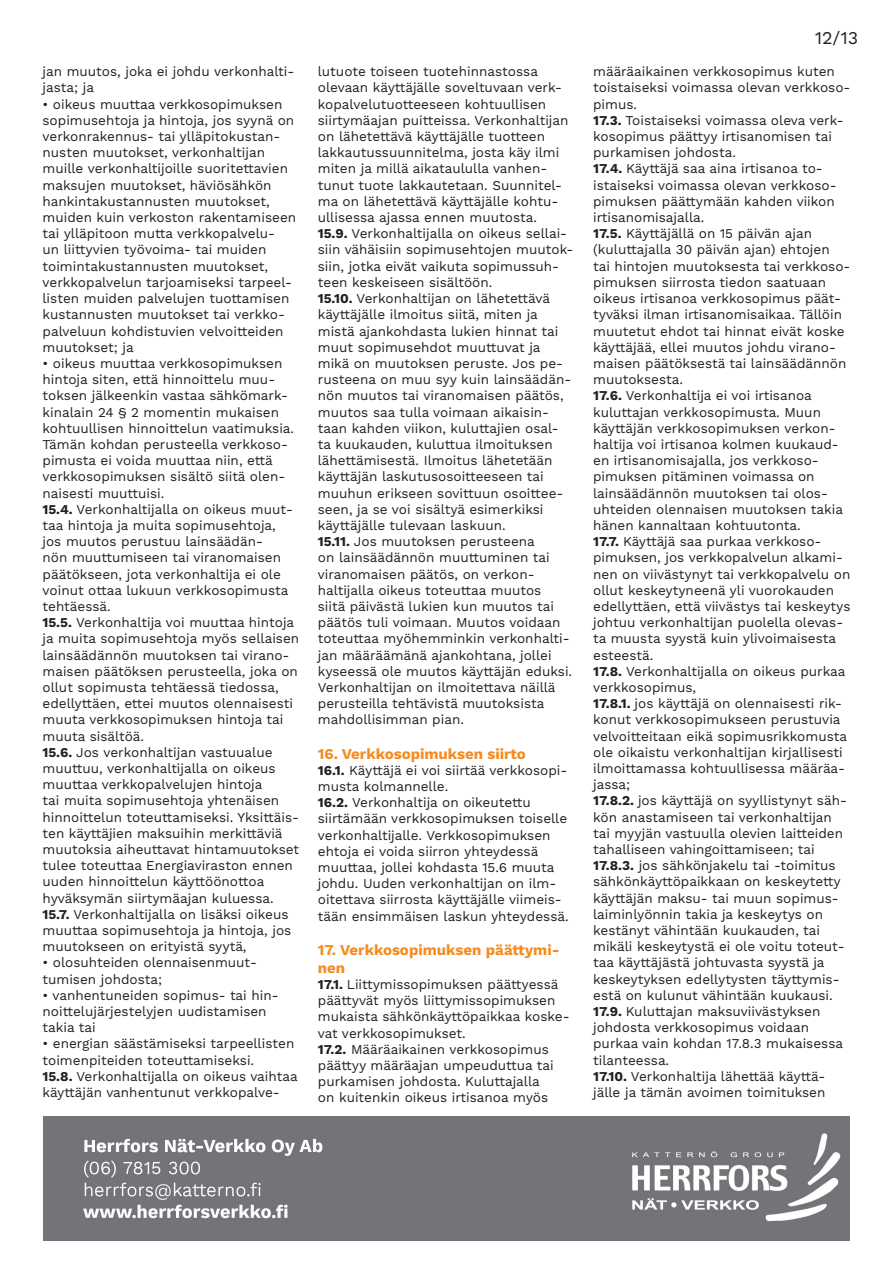
<style>
.page{position:relative;width:893px;height:1263px;background:#fff}
.page>*{position:absolute;margin:0;border:0;box-sizing:border-box;transform-origin:0 0}
.t1{font:18px "Work Sans";color:#231f20}
.t2{font:700 15px/18px "Work Sans";color:#f68b1f}
.t3{font:13.5px/16.2px "Work Sans";color:#231f20}
.s1{font-weight:700}
</style>
<div class="page">
<img style="left:43px;top:1116px;width:807px;height:125px">
<p class="t3" style="left:43px;top:64px;width:253px">jan muutos, joka ei johdu verkonhalti&shy;jasta; ja</p>
<p class="t3" style="left:43px;top:97px;width:255px">• oikeus muuttaa verkkosopimuksen sopimusehtoja ja hintoja, jos syynä on verkonrakennus- tai ylläpitokustan&shy;nusten muutokset, verkonhaltijan muille verkonhaltijoille suoritettavien maksujen muutokset, häviösähkön hankintakustannusten muutokset, muiden kuin verkoston rakentamiseen tai ylläpitoon mutta verkkopalvelu-<br>un liittyvien työvoima- tai muiden toimintakustannusten muutokset, verkkopalvelun tarjoamiseksi tarpeel&shy;listen muiden palvelujen tuottamisen kustannusten muutokset tai verkko&shy;palveluun kohdistuvien velvoitteiden muutokset; ja</p>
<p class="t3" style="left:43px;top:356px;width:253px">• oikeus muuttaa verkkosopimuksen hintoja siten, että hinnoittelu muu&shy;toksen jälkeenkin vastaa sähkömark&shy;kinalain 24 § 2 momentin mukaisen kohtuullisen hinnoittelun vaatimuksia.</p>
<p class="t3" style="left:43px;top:437px;width:247px">Tämän kohdan perusteella verkkoso&shy;pimusta ei voida muuttaa niin, että verkkosopimuksen sisältö siitä olen&shy;naisesti muuttuisi.</p>
<p class="t3" style="left:43px;top:502px;width:252px"><span class="s1">15.4.</span> Verkonhaltijalla on oikeus muut&shy;taa hintoja ja muita sopimusehtoja, jos muutos perustuu lainsäädän-<br>nön muuttumiseen tai viranomaisen päätökseen, jota verkonhaltija ei ole voinut ottaa lukuun verkkosopimusta tehtäessä.</p>
<p class="t3" style="left:43px;top:615px;width:258px"><span class="s1">15.5.</span> Verkonhaltija voi muuttaa hintoja ja muita sopimusehtoja myös sellaisen lainsäädännön muutoksen tai virano&shy;maisen päätöksen perusteella, joka on ollut sopimusta tehtäessä tiedossa, edellyttäen, ettei muutos olennaisesti muuta verkkosopimuksen hintoja tai muuta sisältöä.</p>
<p class="t3" style="left:43px;top:745px;width:258px"><span class="s1">15.6.</span> Jos verkonhaltijan vastuualue muuttuu, verkonhaltijalla on oikeus muuttaa verkkopalvelujen hintoja<br>tai muita sopimusehtoja yhtenäisen hinnoittelun toteuttamiseksi. Yksittäis&shy;ten käyttäjien maksuihin merkittäviä muutoksia aiheuttavat hintamuutokset tulee toteuttaa Energiaviraston ennen uuden hinnoittelun käyttöönottoa hyväksymän siirtymäajan kuluessa.<br><span class="s1">15.7.</span> Verkonhaltijalla on lisäksi oikeus muuttaa sopimusehtoja ja hintoja, jos muutokseen on erityistä syytä,</p>
<p class="t3" style="left:43px;top:955px;width:216px">• olosuhteiden olennaisenmuut&shy;tumisen johdosta;</p>
<p class="t3" style="left:43px;top:988px;width:238px">• vanhentuneiden sopimus- tai hin&shy;noittelujärjestelyjen uudistamisen takia tai</p>
<p class="t3" style="left:43px;top:1036px;width:253px">• energian säästämiseksi tarpeellisten toimenpiteiden toteuttamiseksi.</p>
<p class="t3" style="left:43px;top:1069px;width:257px"><span class="s1">15.8.</span> Verkonhaltijalla on oikeus vaihtaa käyttäjän vanhentunut verkkopalve-</p>
<p class="t3" style="left:318px;top:64px;width:252px">lutuote toiseen tuotehinnastossa olevaan käyttäjälle soveltuvaan verk&shy;kopalvelutuotteeseen kohtuullisen siirtymäajan puitteissa. Verkonhaltijan on lähetettävä käyttäjälle tuotteen lakkautussuunnitelma, josta käy ilmi miten ja millä aikataululla vanhen&shy;tunut tuote lakkautetaan. Suunnitel&shy;ma on lähetettävä käyttäjälle kohtu&shy;ullisessa ajassa ennen muutosta.</p>
<p class="t3" style="left:318px;top:226px;width:257px"><span class="s1">15.9.</span> Verkonhaltijalla on oikeus sellai&shy;siin vähäisiin sopimusehtojen muutok&shy;siin, jotka eivät vaikuta sopimussuh&shy;teen keskeiseen sisältöön.</p>
<p class="t3" style="left:318px;top:291px;width:255px"><span class="s1">15.10.</span> Verkonhaltijan on lähetettävä käyttäjälle ilmoitus siitä, miten ja mistä ajankohdasta lukien hinnat tai muut sopimusehdot muuttuvat ja mikä on muutoksen peruste. Jos pe&shy;rusteena on muu syy kuin lainsäädän&shy;nön muutos tai viranomaisen päätös, muutos saa tulla voimaan aikaisin&shy;taan kahden viikon, kuluttajien osal&shy;ta kuukauden, kuluttua ilmoituksen lähettämisestä. Ilmoitus lähetetään käyttäjän laskutusosoitteeseen tai muuhun erikseen sovittuun osoittee&shy;seen, ja se voi sisältyä esimerkiksi käyttäjälle tulevaan laskuun.</p>
<p class="t3" style="left:318px;top:534px;width:256px"><span class="s1">15.11.</span> Jos muutoksen perusteena<br>on lainsäädännön muuttuminen tai viranomaisen päätös, on verkon&shy;haltijalla oikeus toteuttaa muutos siitä päivästä lukien kun muutos tai päätös tuli voimaan. Muutos voidaan toteuttaa myöhemminkin verkonhalti&shy;jan määräämänä ajankohtana, jollei kyseessä ole muutos käyttäjän eduksi.<br>Verkonhaltijan on ilmoitettava näillä perusteilla tehtävistä muutoksista mahdollisimman pian.</p>
<p class="t2" style="left:318px;top:745px;width:210px">16. Verkkosopimuksen siirto</p>
<p class="t3" style="left:318px;top:763px;width:251px"><span class="s1">16.1.</span> Käyttäjä ei voi siirtää verkkosopi&shy;musta kolmannelle.</p>
<p class="t3" style="left:318px;top:795px;width:252px"><span class="s1">16.2.</span> Verkonhaltija on oikeutettu siirtämään verkkosopimuksen toiselle verkonhaltijalle. Verkkosopimuksen ehtoja ei voida siirron yhteydessä muuttaa, jollei kohdasta 15.6 muuta johdu. Uuden verkonhaltijan on ilm&shy;oitettava siirrosta käyttäjälle viimeis&shy;tään ensimmäisen laskun yhteydessä.</p>
<p class="t2" style="left:318px;top:941px;width:243px">17. Verkkosopimuksen päättymi&shy;nen</p>
<p class="t3" style="left:318px;top:977px;width:253px"><span class="s1">17.1.</span> Liittymissopimuksen päättyessä päättyvät myös liittymissopimuksen mukaista sähkönkäyttöpaikkaa koske&shy;vat verkkosopimukset.</p>
<p class="t3" style="left:318px;top:1042px;width:237px"><span class="s1">17.2.</span> Määräaikainen verkkosopimus päättyy määräajan umpeuduttua tai purkamisen johdosta. Kuluttajalla on kuitenkin oikeus irtisanoa myös</p>
<h1 class="t1" style="left:815px;top:27px;width:45px">12/13</h1>
<p class="t3" style="left:593px;top:64px;width:259px">määräaikainen verkkosopimus kuten toistaiseksi voimassa olevan verkkoso&shy;pimus.</p>
<p class="t3" style="left:593px;top:113px;width:252px"><span class="s1">17.3.</span> Toistaiseksi voimassa oleva verk&shy;kosopimus päättyy irtisanomisen tai purkamisen johdosta.</p>
<p class="t3" style="left:593px;top:161px;width:245px"><span class="s1">17.4.</span> Käyttäjä saa aina irtisanoa to&shy;istaiseksi voimassa olevan verkkoso&shy;pimuksen päättymään kahden viikon irtisanomisajalla.</p>
<p class="t3" style="left:593px;top:226px;width:259px"><span class="s1">17.5.</span> Käyttäjällä on 15 päivän ajan (kuluttajalla 30 päivän ajan) ehtojen<br>tai hintojen muutoksesta tai verkkoso&shy;pimuksen siirrosta tiedon saatuaan oikeus irtisanoa verkkosopimus päät&shy;tyväksi ilman irtisanomisaikaa. Tällöin muutetut ehdot tai hinnat eivät koske käyttäjää, ellei muutos johdu virano&shy;maisen päätöksestä tai lainsäädännön muutoksesta.</p>
<p class="t3" style="left:593px;top:388px;width:251px"><span class="s1">17.6.</span> Verkonhaltija ei voi irtisanoa kuluttajan verkkosopimusta. Muun käyttäjän verkkosopimuksen verkon&shy;haltija voi irtisanoa kolmen kuukaud&shy;en irtisanomisajalla, jos verkkoso&shy;pimuksen pitäminen voimassa on lainsäädännön muutoksen tai olos&shy;uhteiden olennaisen muutoksen takia hänen kannaltaan kohtuutonta.</p>
<p class="t3" style="left:593px;top:534px;width:259px"><span class="s1">17.7.</span> Käyttäjä saa purkaa verkkoso&shy;pimuksen, jos verkkopalvelun alkami&shy;nen on viivästynyt tai verkkopalvelu on ollut keskeytyneenä yli vuorokauden edellyttäen, että viivästys tai keskeytys johtuu verkonhaltijan puolella olevas&shy;ta muusta syystä kuin ylivoimaisesta esteestä.</p>
<p class="t3" style="left:593px;top:664px;width:254px"><span class="s1">17.8.</span> Verkonhaltijalla on oikeus purkaa verkkosopimus,</p>
<p class="t3" style="left:593px;top:696px;width:255px"><span class="s1">17.8.1.</span> jos käyttäjä on olennaisesti rik&shy;konut verkkosopimukseen perustuvia velvoitteitaan eikä sopimusrikkomusta ole oikaistu verkonhaltijan kirjallisesti ilmoittamassa kohtuullisessa määräa&shy;jassa;</p>
<p class="t3" style="left:593px;top:793px;width:255px"><span class="s1">17.8.2.</span> jos käyttäjä on syyllistynyt säh&shy;kön anastamiseen tai verkonhaltijan tai myyjän vastuulla olevien laitteiden tahalliseen vahingoittamiseen; tai</p>
<p class="t3" style="left:593px;top:858px;width:253px"><span class="s1">17.8.3.</span> jos sähkönjakelu tai -toimitus sähkönkäyttöpaikkaan on keskeytetty käyttäjän maksu- tai muun sopimus&shy;laiminlyönnin takia ja keskeytys on kestänyt vähintään kuukauden, tai mikäli keskeytystä ei ole voitu toteut&shy;taa käyttäjästä johtuvasta syystä ja keskeytyksen edellytysten täyttymis&shy;estä on kulunut vähintään kuukausi.</p>
<p class="t3" style="left:593px;top:1004px;width:251px"><span class="s1">17.9.</span> Kuluttajan maksuviivästyksen johdosta verkkosopimus voidaan purkaa vain kohdan 17.8.3 mukaisessa tilanteessa.</p>
<p class="t3" style="left:593px;top:1069px;width:234px"><span class="s1">17.10.</span> Verkonhaltija lähettää käyttä&shy;jälle ja tämän avoimen toimituksen</p>
</div>
